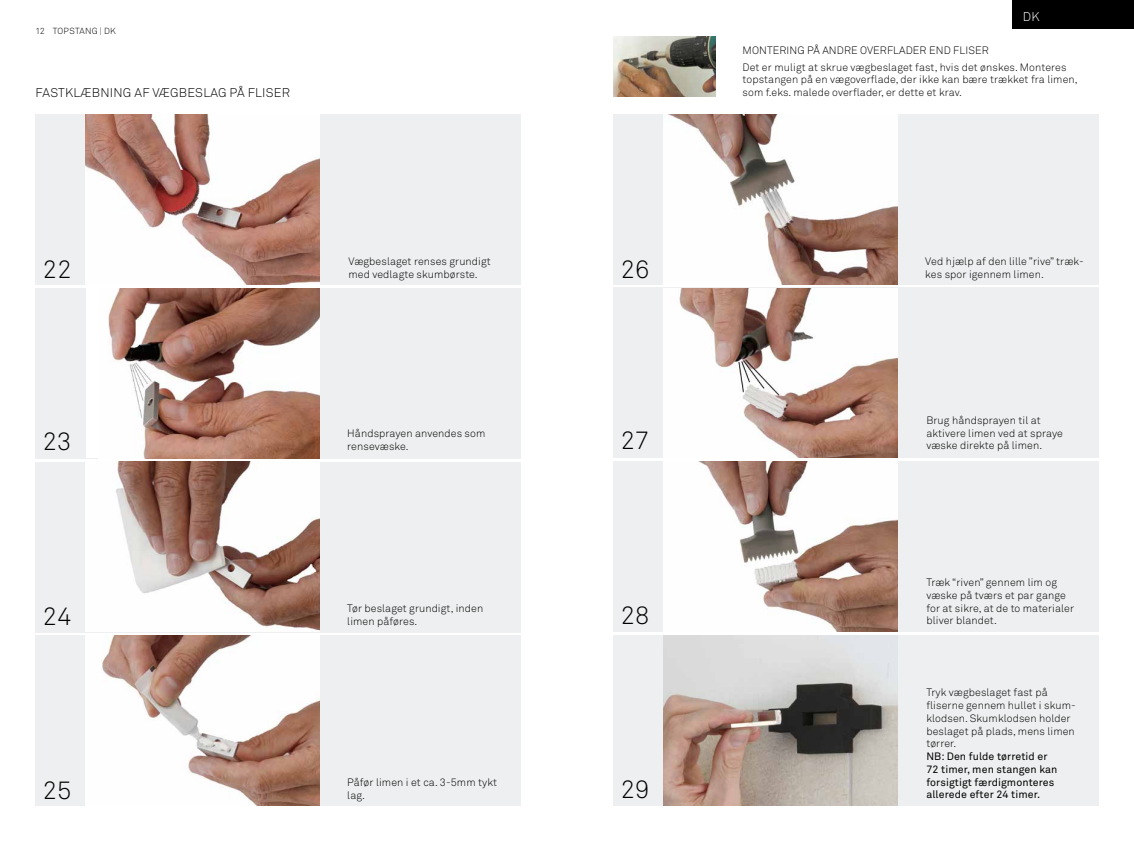
<style>
.page{position:relative;width:1134px;height:851px;background:#fff}
.page>*{position:absolute;margin:0;border:0;box-sizing:border-box;transform-origin:0 0}
.t1{font:300 25px "Akkurat Pro";letter-spacing:.02em;color:#000}
.t2{font:300 12.5px "Akkurat Pro";letter-spacing:.02em;color:#000}
.t3{font:300 12.5px "Akkurat Pro";color:#fff}
.t4{font:300 10.62px/12.8px "Akkurat Pro";letter-spacing:.01em;color:#000}
.t5{font:10.62px/12.8px "Akkurat Pro";letter-spacing:.01em;color:#000}
.t6{font:300 8.75px "Akkurat Pro";letter-spacing:.02em;color:#000}
</style>
<div class="page">
<div style="left:35px;top:462px;width:486px;height:170px;background:#eeeff0"></div>
<div style="left:613px;top:461px;width:485px;height:170px;background:#eeeff0"></div>
<div style="left:35px;top:635px;width:486px;height:170px;background:#eeeff0"></div>
<div style="left:613px;top:635px;width:485px;height:170px;background:#eeeff0"></div>
<img style="left:86px;top:461px;width:234px;height:170px">
<img style="left:86px;top:635px;width:234px;height:170px">
<div style="left:35px;top:288px;width:486px;height:170px;background:#eeeff0"></div>
<div style="left:613px;top:288px;width:485px;height:170px;background:#eeeff0"></div>
<div style="left:613px;top:114px;width:485px;height:171px;background:#eeeff0"></div>
<img style="left:664px;top:114px;width:234px;height:171px">
<div style="left:86px;top:288px;width:233px;height:170px;background:#fff"></div>
<img style="left:108px;top:288px;width:211px;height:170px">
<img style="left:664px;top:288px;width:233px;height:170px">
<img style="left:664px;top:461px;width:234px;height:170px">
<img style="left:664px;top:635px;width:234px;height:170px">
<div style="left:35px;top:114px;width:486px;height:171px;background:#eeeff0"></div>
<img style="left:86px;top:114px;width:233px;height:171px">
<img style="left:613px;top:36px;width:103px;height:60px">
<div style="left:1012px;top:0;width:122px;height:28px;background:#000"></div>
<p class="t6" style="left:35px;top:26px;width:82px">12 TOPSTANG | DK</p>
<p class="t2" style="left:35px;top:85px;width:256px">FASTKLÆBNING AF VÆGBESLAG PÅ FLISER</p>
<h1 class="t1" style="left:43px;top:254px;width:30px">22</h1>
<p class="t4" style="left:348px;top:255px;width:144px">Vægbeslaget renses grundigt med vedlagte skumbørste.</p>
<p class="t3" style="left:1023px;top:9px;width:18px">DK</p>
<p class="t4" style="left:742px;top:41px;width:325px;line-height:17px">MONTERING PÅ ANDRE OVERFLADER END FLISER<br>Det er muligt at skrue vægbeslaget fast, hvis det ønskes. Monteres</p>
<p class="t4" style="left:742px;top:73px;width:337px">topstangen på en vægoverflade, der ikke kan bære trækket fra limen, som f.eks. malede overflader, er dette et krav.</p>
<h1 class="t1" style="left:620px;top:254px;width:30px">26</h1>
<p class="t4" style="left:925px;top:255px;width:160px">Ved hjælp af den lille ”rive” træk&shy;kes spor igennem limen.</p>
<p class="t4" style="left:347px;top:427px;width:140px">Håndsprayen anvendes som rensevæske.</p>
<h1 class="t1" style="left:43px;top:426px;width:30px">23</h1>
<h1 class="t1" style="left:620px;top:426px;width:30px">27</h1>
<p class="t4" style="left:347px;top:602px;width:137px">Tør beslaget grundigt, inden limen påføres.</p>
<h1 class="t1" style="left:43px;top:601px;width:30px">24</h1>
<h1 class="t1" style="left:620px;top:600px;width:30px">28</h1>
<p class="t4" style="left:347px;top:775px;width:151px">Påfør limen i et ca. 3-5mm tykt lag.</p>
<h1 class="t1" style="left:43px;top:775px;width:30px">25</h1>
<h1 class="t1" style="left:620px;top:774px;width:30px">29</h1>
<p class="t4" style="left:926px;top:414px;width:138px">Brug håndsprayen til at aktivere limen ved at spraye væske direkte på limen.</p>
<p class="t4" style="left:926px;top:576px;width:149px">Træk “riven” gennem lim og væske på tværs et par gange for at sikre, at de to materialer bliver blandet.</p>
<p class="t4" style="left:926px;top:686px;width:151px">Tryk vægbeslaget fast på fliserne gennem hullet i skum&shy;klodsen. Skumklodsen holder beslaget på plads, mens limen tørrer.</p>
<p class="t5" style="left:926px;top:750px;width:133px">NB: Den fulde tørretid er<br>72 timer, men stangen kan forsigtigt færdigmonteres allerede efter 24 timer.</p>
</div>
